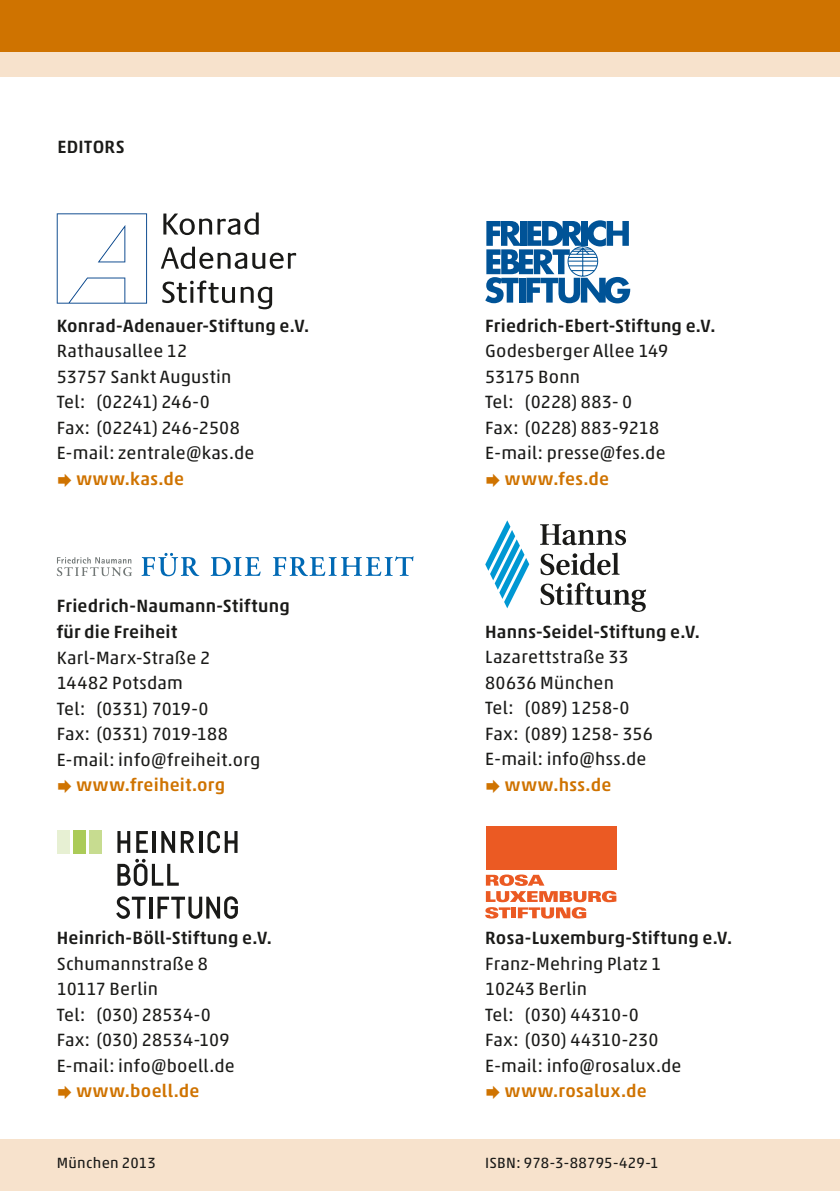
<style>
.page{position:relative;width:840px;height:1191px;background:#fff}
.page>*{position:absolute;margin:0;border:0;box-sizing:border-box;transform-origin:0 0}
.t1{font:18px/25.6px "Akko Std";letter-spacing:.015em;color:#1a1a18}
.t2{font:500 18px/25.6px "Akko Std";letter-spacing:.015em;color:#1a1a18}
.t3{font:500 18px "Akko Std";letter-spacing:.025em;color:#cf7300}
.t4{font:15px "Akko Std";letter-spacing:.015em;color:#1a1a18}
</style>
<div class="page">
<div style="left:0;top:1140px;width:839px;height:51px;background:#f7e2cc"></div>
<div style="left:0;top:0;width:839px;height:77px;background:#f7e2cc"></div>
<div style="left:0;top:0;width:839px;height:51px;background:#cf7300"></div>
<svg style="left:163px;top:212px;width:95px;height:23px"></svg>
<svg style="left:161px;top:247px;width:135px;height:22px"></svg>
<svg style="left:162px;top:280px;width:110px;height:29px"></svg>
<svg style="left:57px;top:213px;width:90px;height:91px"></svg>
<svg style="left:57px;top:557px;width:75px;height:19px"></svg>
<svg style="left:141px;top:553px;width:272px;height:23px"></svg>
<svg style="left:117px;top:831px;width:13px;height:22px"></svg>
<svg style="left:136px;top:831px;width:12px;height:22px"></svg>
<hr style="left:152px;top:831px;width:4px;height:22px;background:#1a1a18">
<svg style="left:161px;top:831px;width:14px;height:22px"></svg>
<svg style="left:181px;top:831px;width:13px;height:22px"></svg>
<hr style="left:199px;top:831px;width:3px;height:22px;background:#1a1a18">
<svg style="left:207px;top:830px;width:30px;height:23px"></svg>
<svg style="left:117px;top:859px;width:62px;height:27px"></svg>
<svg style="left:116px;top:896px;width:29px;height:23px"></svg>
<hr style="left:149px;top:896px;width:3px;height:22px;background:#1a1a18">
<svg style="left:157px;top:896px;width:81px;height:23px"></svg>
<div style="left:89px;top:830px;width:12px;height:23px;background:#c7dc90"></div>
<div style="left:73px;top:830px;width:12px;height:23px;background:#abcb58"></div>
<div style="left:57px;top:830px;width:12px;height:23px;background:#e7f0d3"></div>
<svg style="left:485px;top:220px;width:145px;height:83px"></svg>
<svg style="left:485px;top:520px;width:44px;height:88px"></svg>
<svg style="left:540px;top:552px;width:79px;height:23px"></svg>
<svg style="left:540px;top:582px;width:105px;height:30px"></svg>
<svg style="left:540px;top:524px;width:85px;height:21px"></svg>
<svg style="left:485px;top:874px;width:131px;height:44px"></svg>
<div style="left:485px;top:826px;width:131px;height:43px;background:#eb5a23"></div>
<p class="t2" style="left:58px;top:134px;width:69px">Ed itors</p>
<p class="t2" style="left:57px;top:312px;width:254px">Konrad-Adenauer-Stiftung e.V.</p>
<p class="t1" style="left:57px;top:338px;width:199px">Rathausallee 12<br>53757 Sankt Augustin<br>Tel: (02241) 246-0<br>Fax: (02241) 246-2508<br>E-mail: zentrale@kas.de</p>
<p class="t3" style="left:76px;top:468px;width:109px">www.kas.de</p>
<p class="t2" style="left:57px;top:593px;width:234px">Friedrich-Naumann-Stiftung für die Freiheit</p>
<p class="t1" style="left:57px;top:644px;width:205px">Karl-M arx-Straße 2<br>14482 Potsdam<br>Tel: (0331) 7019-0<br>Fax: (0331) 7019-188<br>E-mail: info@freiheit.org</p>
<p class="t3" style="left:76px;top:774px;width:150px">www.freiheit.org</p>
<p class="t2" style="left:57px;top:925px;width:217px">Heinrich-Böll-Stiftung e.V.</p>
<p class="t1" style="left:57px;top:950px;width:179px">Schumannstraße 8<br>10117 Berlin<br>Tel: (030) 28534-0<br>Fax: (030) 28534-109<br>E-mail: info@boell.de</p>
<p class="t3" style="left:76px;top:1080px;width:124px">www.boell.de</p>
<p class="t2" style="left:485px;top:312px;width:231px">Friedrich-Ebert-Stiftung e.V.</p>
<p class="t1" style="left:485px;top:338px;width:184px">Godesberger Allee 149<br>53175 Bonn<br>Tel: (0228) 883- 0<br>Fax: (0228) 883-9218<br>E-mail: presse@fes.de</p>
<p class="t3" style="left:504px;top:467px;width:106px">www.fes.de</p>
<p class="t2" style="left:485px;top:618px;width:216px">Hanns-Seidel-Stiftung e.V.</p>
<p class="t1" style="left:485px;top:644px;width:169px">Lazarettstraße 33<br>80636 München<br>Tel: (089) 1258-0<br>Fax: (089) 1258- 356<br>E-mail: info@hss.de</p>
<p class="t3" style="left:504px;top:774px;width:108px">www.hss.de</p>
<p class="t2" style="left:485px;top:925px;width:248px">Rosa-Luxemburg-Stiftung e.V.</p>
<p class="t1" style="left:485px;top:950px;width:198px">Franz-Mehring Platz 1<br>10243 Berlin<br>Tel: (030) 44310-0<br>Fax: (030) 44310-230<br>E-mail: info@rosalux.de</p>
<p class="t3" style="left:504px;top:1080px;width:143px">www.rosalux.de</p>
<p class="t4" style="left:57px;top:1154px;width:100px">München 2013</p>
<p class="t4" style="left:485px;top:1154px;width:175px">ISBN : 978-3-88795-429-1</p>
</div>
